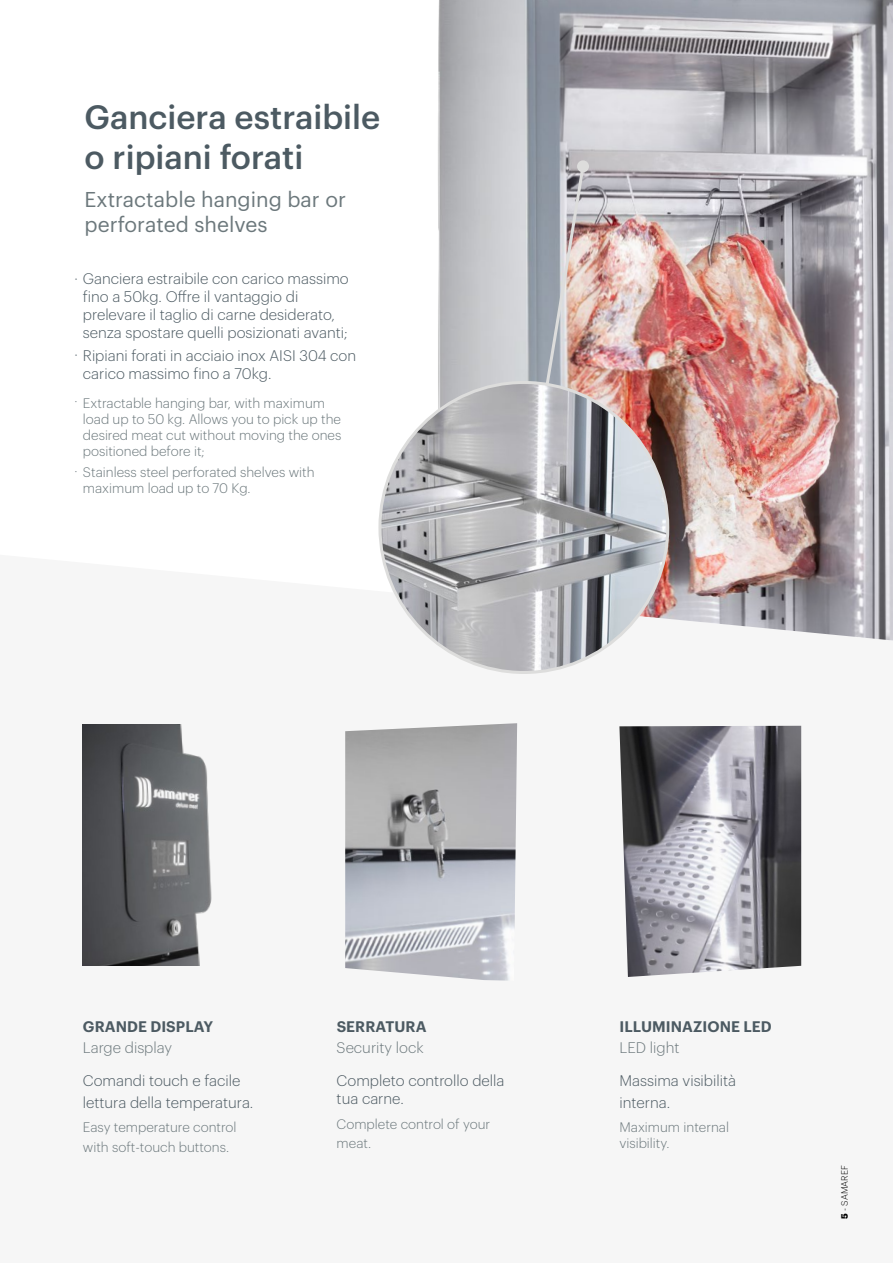
<style>
.page{position:relative;width:893px;height:1263px;background:#fff}
.page>*{position:absolute;margin:0;border:0;box-sizing:border-box;transform-origin:0 0}
.t1{font:500 33px/39.6px "Graphik";color:#4c5a62}
.t2{font:21px/25.2px "Graphik";color:#6c787c}
.t3{font:300 15px/18px "Graphik";color:#4c5a62}
.t4{font:600 15px "Graphik";letter-spacing:.005em;color:#4c5a62}
.t5{font:300 15px "Graphik";color:#6c787c}
.t6{font:300 13.5px/16.2px "Graphik";color:#6c787c}
.t7{font:300 9px "Graphik";color:#000}
.s1{font-weight:700}
</style>
<div class="page">
<div style="left:0;top:536px;width:893px;height:727px;background:#f6f6f6"></div>
<img style="left:438px;top:0;width:455px;height:640px">
<img style="left:345px;top:723px;width:172px;height:258px">
<img style="left:83px;top:724px;width:129px;height:241px">
<img style="left:619px;top:726px;width:182px;height:251px">
<img style="left:382px;top:382px;width:286px;height:290px">
<img style="left:544px;top:163px;width:42px;height:225px">
<div style="left:577px;top:160px;width:12px;height:12px;background:#dddddc;border-radius:50%"></div>
<h1 class="t1" style="left:85px;top:95px;width:297px">Ganciera estraibile o ripiani forati</h1>
<h2 class="t2" style="left:85px;top:185px;width:263px">Extractable hanging bar or perforated shelves</h2>
<p class="t3" style="left:83px;top:269px;width:267px;text-indent:-9px">· Ganciera estraibile con carico massimo fino a 50kg. Offre il vantaggio di prelevare il taglio di carne desiderato, senza spostare quelli posizionati avanti;</p>
<p class="t3" style="left:83px;top:345px;width:275px;text-indent:-9px">· Ripiani forati in acciaio inox AISI 304 con carico massimo fino a 70kg.</p>
<p class="t6" style="left:83px;top:394px;width:260px;text-indent:-9px">· Extractable hanging bar, with maximum load up to 50 kg. Allows you to pick up the desired meat cut without moving the ones positioned before it;</p>
<p class="t6" style="left:83px;top:463px;width:233px;text-indent:-9px">· Stainless steel perforated shelves with maximum load up to 70 Kg.</p>
<p class="t4" style="left:83px;top:1015px;width:132px">GRANDE DISPLAY</p>
<p class="t5" style="left:83px;top:1036px;width:91px">Large display</p>
<p class="t3" style="left:83px;top:1068px;width:172px;line-height:21.6px">Comandi touch e facile lettura della temperatura.</p>
<p class="t6" style="left:83px;top:1116px;width:155px;line-height:19.8px">Easy temperature control with soft-touch buttons.</p>
<p class="t4" style="left:337px;top:1015px;width:91px">SERRATURA</p>
<p class="t5" style="left:337px;top:1036px;width:89px">Security lock</p>
<p class="t3" style="left:337px;top:1070px;width:169px">Completo controllo della tua carne.</p>
<p class="t6" style="left:337px;top:1113px;width:155px;line-height:19.8px">Complete control of your meat.</p>
<p class="t4" style="left:619px;top:1015px;width:154px">ILLUMINAZIONE LED</p>
<p class="t5" style="left:619px;top:1036px;width:62px">LED light</p>
<p class="t3" style="left:619px;top:1068px;width:118px;line-height:21.6px">Massima visibilità interna.</p>
<p class="t6" style="left:619px;top:1118px;width:111px">Maximum internal visibility.</p>
<p class="t7" style="left:838px;top:1219px;width:55px;rotate:-90deg"><span class="s1">5</span> - SAMAREF</p>
</div>
